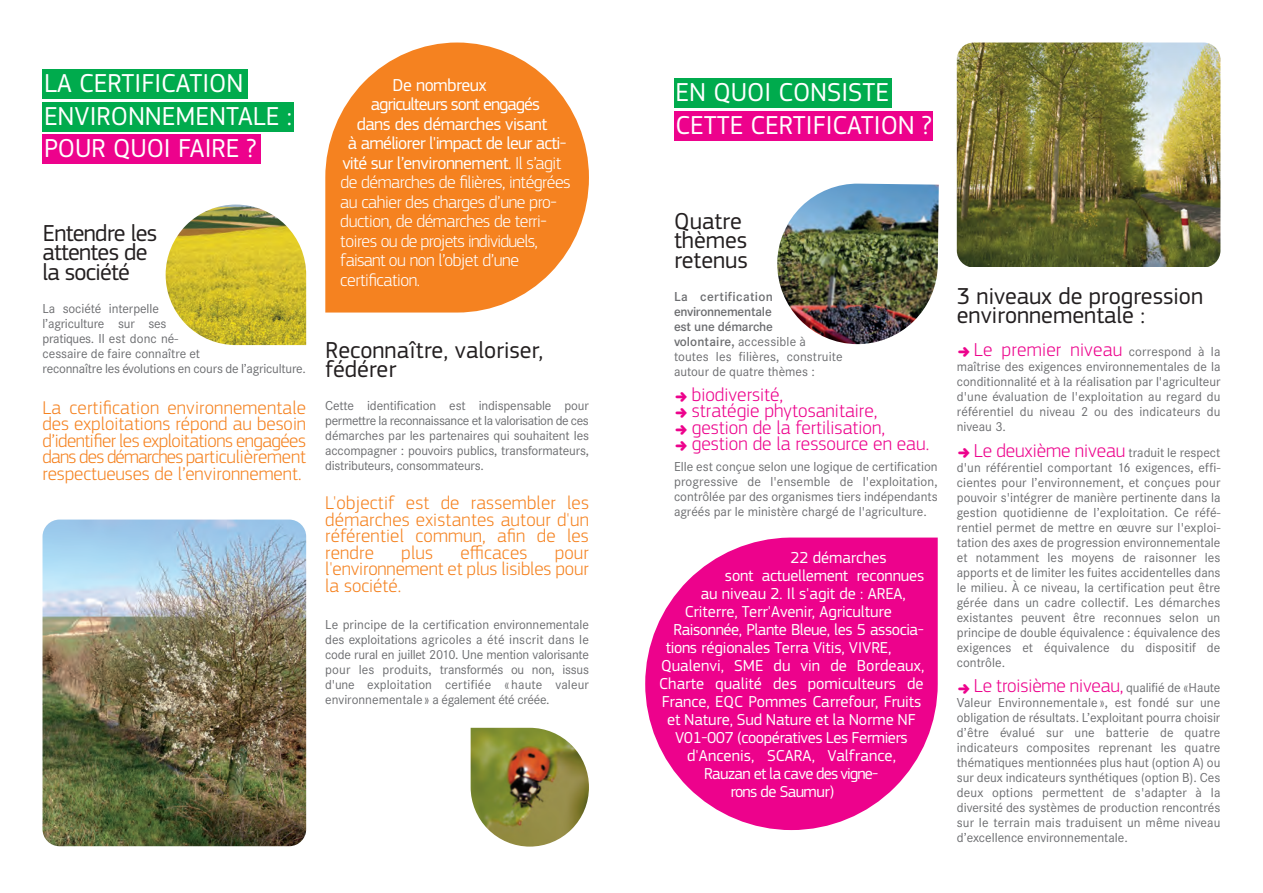
<style>
.page{position:relative;width:1263px;height:893px;background:#fff}
.page>*{position:absolute;margin:0;border:0;box-sizing:border-box;transform-origin:0 0}
.t1{font:27px/32.5px "PF Square Sans Pro";color:#fff}
.t2{font:24px/19.5px "PF Square Sans Pro";color:#231f20}
.t3{font:24px/19.5px "PF Square Sans Pro";letter-spacing:-.03em;color:#231f20}
.t4{font:300 19.5px/16.5px "PF Square Sans Pro";color:#ed028c}
.t5{font:300 19.2px/16.5px "PF Square Sans Pro";color:#f58220;text-align:justify}
.t6{font:300 18px "PF Square Sans Pro";letter-spacing:-.025em;color:#fff}
.t7{font:18px "PF Square Sans Pro";letter-spacing:-.04em;color:#fff}
.t8{font:16.5px "PF Square Sans Pro";letter-spacing:-.005em;color:#fff}
.t9{font:16.5px "PF Square Sans Pro";letter-spacing:-.025em;color:#fff}
.t10{font:16.5px "PF Square Sans Pro";letter-spacing:-.035em;color:#fff}
.t11{font:13.5px/15px "Corporate S";color:#6c6d70;text-align:justify}
.s1{font-weight:300}
.s2{font-weight:600}
.s3{font-family:"Corporate S";font-weight:400;font-size:13.5px;color:#6c6d70}
</style>
<div class="page">
<div style="left:43px;top:70px;width:205px;height:29px;background:#00ab4d"></div>
<div style="left:43px;top:102px;width:251px;height:30px;background:#00ab4d"></div>
<div style="left:43px;top:135px;width:218px;height:29px;background:#ed028c"></div>
<img style="left:43px;top:520px;width:263px;height:326px;border-radius:17px">
<img style="left:166px;top:205px;width:140px;height:140px">
<svg style="left:325px;top:43px;width:264px;height:270px;fill:#f58220"></svg>
<div style="left:674px;top:79px;width:217px;height:29px;background:#00ab4d"></div>
<div style="left:674px;top:111px;width:258px;height:30px;background:#ed028c"></div>
<img style="left:777px;top:183px;width:162px;height:161px">
<img style="left:957px;top:43px;width:263px;height:224px;border-radius:17px">
<img style="left:471px;top:728px;width:118px;height:119px">
<svg style="left:645px;top:538px;width:293px;height:292px;fill:#ed028c"></svg>
<h1 class="t1" style="left:44px;top:69px;width:250px">LA CERTIFICATION<br>ENVIRONNEMENTALE :<br>POUR QUOI FAIRE ?</h1>
<h3 class="t7" style="left:393px;top:79px;width:95px">De nombreux</h3>
<h3 class="t7" style="left:371px;top:99px;width:171px">agriculteurs sont engagés</h3>
<h3 class="t7" style="left:357px;top:118px;width:192px">dans des démarches visant</h3>
<h3 class="t7" style="left:348px;top:138px;width:220px">à améliorer l'impact de leur acti-</h3>
<h3 class="t7" style="left:342px;top:157px;width:221px">vité sur l’environnement. <span class="s1">Il s’agit</span></h3>
<h3 class="t6" style="left:340px;top:177px;width:232px">de démarches de filières, intégrées</h3>
<h3 class="t6" style="left:340px;top:196px;width:218px">au cahier des charges d’une pro-</h3>
<h3 class="t6" style="left:340px;top:215px;width:208px">duction, de démarches de terri-</h3>
<h3 class="t6" style="left:340px;top:235px;width:199px">toires ou de projets individuels,</h3>
<h3 class="t6" style="left:340px;top:254px;width:180px">faisant ou non l’objet d’une</h3>
<h3 class="t6" style="left:340px;top:274px;width:81px">certification.</h3>
<h2 class="t3" style="left:43px;top:225px;width:116px">Entendre les attentes de la société</h2>
<p class="t11" style="left:43px;top:300px;width:265px;text-align:left">La société interpelle<br>l’agriculture sur ses<br>pratiques. Il est donc né -<br>cessaire de faire connaître et<br>reconnaître les évolutions en cours de l’agriculture.</p>
<h3 class="t5" style="left:43px;top:401px;width:265px">La certification environnementale des exploitations répond au besoin d’identifier les exploitations engagées dans des démarches particulièrement respectueuses de l’environnement.</h3>
<h2 class="t2" style="left:325px;top:342px;width:219px">Reconnaître, valoriser, fédérer</h2>
<p class="t11" style="left:325px;top:398px;width:265px">Cette identification est indispensable pour permettre la reconnaissance et la valorisation de ces démarches par les partenaires qui souhaitent les accompagner : pouvoirs publics, transformateurs, distributeurs, consommateurs.</p>
<h3 class="t5" style="left:325px;top:496px;width:265px">L'objectif est de rassembler les démarches existantes autour d'un référentiel commun, afin de les rendre</h3>
<h3 class="t5" style="left:401px;top:546px;width:33px">plus</h3>
<h3 class="t5" style="left:460px;top:546px;width:69px">efficaces</h3>
<h3 class="t5" style="left:325px;top:546px;width:265px;text-indent:229px">pour l'environnement et plus lisibles pour la société.</h3>
<p class="t11" style="left:325px;top:617px;width:265px">Le principe de la certification environnementale des exploitations agricoles a été inscrit dans le code rural en juillet 2010. Une mention valorisante pour les produits, transformés ou non, issus d'une exploitation certifiée « haute valeur environnementale » a également été créée.</p>
<h1 class="t1" style="left:675px;top:78px;width:258px">EN QUOI CONSISTE<br>CETTE CERTIFICATION ?</h1>
<h2 class="t2" style="left:674px;top:213px;width:75px">Quatre thèmes retenus</h2>
<p class="t11" style="left:674px;top:288px;width:170px;text-align:left"><span class="s2">La certification environnementale<br>est une démarche<br>vo lontaire,</span> accessible à toutes les filières, construite autour de quatre thèmes :</p>
<h3 class="t4" style="left:692px;top:388px;width:239px">biodiversité,<br>stratégie phytosanitaire, gestion de la fertilisation, gestion de la ressource en eau.</h3>
<p class="t11" style="left:674px;top:459px;width:265px">Elle est conçue selon une logique de certification progressive de l'ensemble de l'exploitation, contrôlée par des organismes tiers indépendants agréés par le ministère chargé de l'agriculture.</p>
<p class="t8" style="left:790px;top:552px;width:98px">22 démarches</p>
<p class="t8" style="left:725px;top:570px;width:201px">sont actuellement reconnues</p>
<p class="t8" style="left:701px;top:588px;width:206px">au niveau 2. Il s'agit de : AREA,</p>
<p class="t8" style="left:685px;top:606px;width:208px">Criterre, Terr'Avenir, Agriculture</p>
<p class="t9" style="left:673px;top:624px;width:252px">Raisonnée, Plante Bleue, les 5 associa-</p>
<p class="t8" style="left:666px;top:642px;width:227px">tions régionales Terra Vitis, VIVRE,</p>
<p class="t8" style="left:661px;top:660px;width:265px">Qualenvi, SME du vin de Bordeaux,</p>
<p class="t8" style="left:659px;top:678px;width:266px">Charte qualité des pomiculteurs de</p>
<p class="t8" style="left:662px;top:696px;width:261px">France, EQC Pommes Carrefour, Fruits</p>
<p class="t8" style="left:667px;top:714px;width:250px">et Nature, Sud Nature et la Norme NF</p>
<p class="t9" style="left:675px;top:732px;width:234px">V01-007 (coopératives Les Fermiers</p>
<p class="t8" style="left:687px;top:750px;width:210px">d'Ancenis, SCARA, Valfrance,</p>
<p class="t10" style="left:704px;top:768px;width:176px">Rauzan et la cave des vigne-</p>
<p class="t10" style="left:730px;top:786px;width:106px">rons de Saumur)</p>
<h2 class="t2" style="left:957px;top:288px;width:248px">3 niveaux de progression environnementale :</h2>
<h3 class="t4" style="left:974px;top:343px;width:248px">Le premier niveau <span class="s3">correspond à la</span></h3>
<p class="t11" style="left:957px;top:359px;width:265px">maîtrise des exigences environnementales de la conditionnalité et à la réalisation par l'agriculteur d'une évaluation de l'exploitation au regard du référentiel du niveau 2 ou des indicateurs du niveau 3.</p>
<h3 class="t4" style="left:974px;top:444px;width:248px">Le deuxième niveau <span class="s3">traduit le respect</span></h3>
<p class="t11" style="left:957px;top:459px;width:265px">d'un référentiel comportant 16 exigences, effi&shy;cientes pour l’environnement, et conçues pour pouvoir s'intégrer de manière pertinente dans la gestion quotidienne de l’exploitation. Ce réfé&shy;rentiel permet de mettre en œuvre sur l'exploi&shy;tation des axes de progression environnementale et notamment les moyens de raisonner les apports et de limiter les fuites accidentelles dans le milieu. À ce niveau, la certification peut être gérée dans un cadre collectif. Les démarches existantes peuvent être reconnues selon un principe de double équivalence : équivalence des exigences et équivalence du dispositif de contrôle.</p>
<h3 class="t4" style="left:974px;top:679px;width:248px">Le troisième niveau, <span class="s3">qualifié de «Haute</span></h3>
<p class="t11" style="left:957px;top:695px;width:265px">Valeur Environnementale », est fondé sur une obligation de résultats. L’exploitant pourra choisir d’être évalué sur une batterie de quatre indicateurs composites reprenant les quatre thématiques mentionnées plus haut (option A) ou sur deux indicateurs synthétiques (option B). Ces deux options permettent de s'adapter à la diversité des systèmes de production rencontrés sur le terrain mais traduisent un même niveau d’excellence environnementale.</p>
</div>
